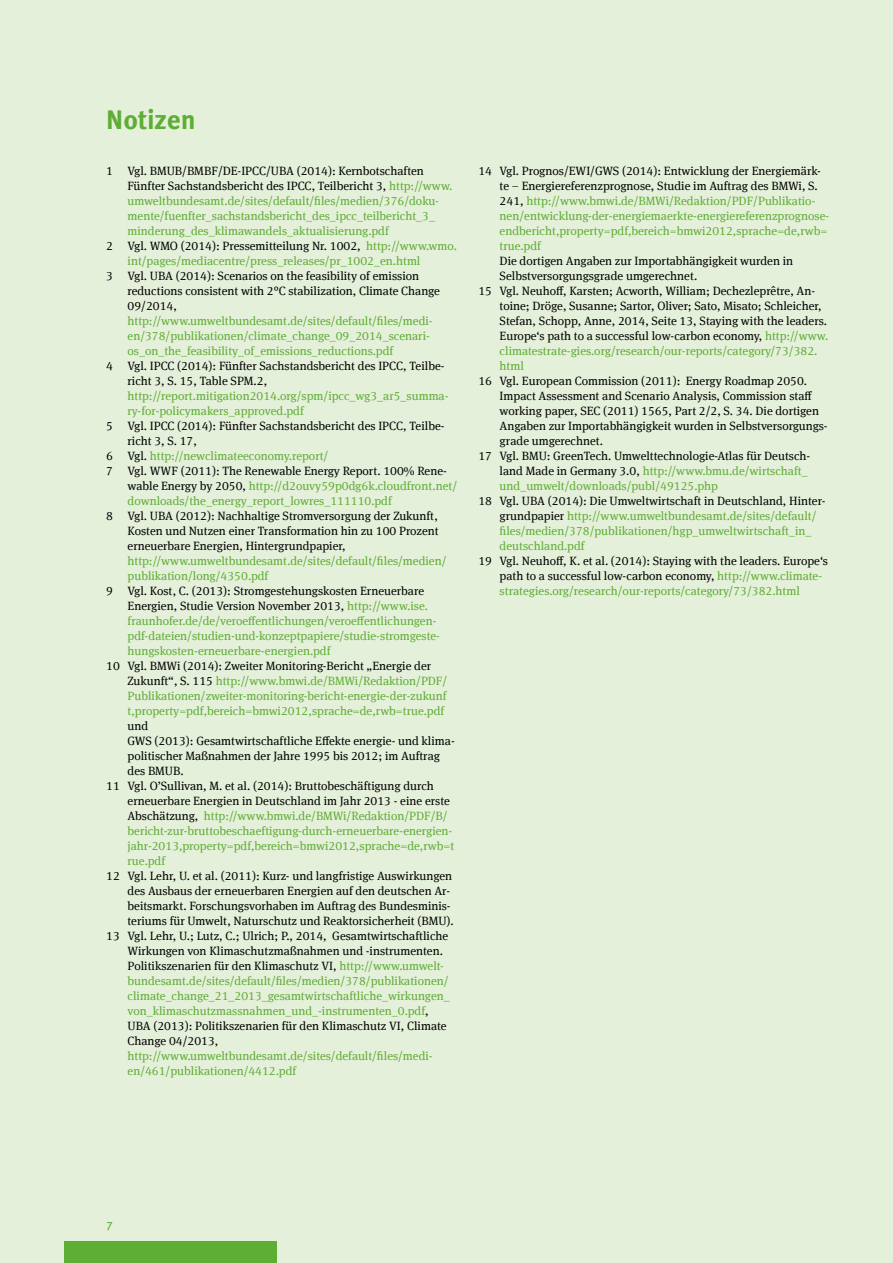
<style>
.page{position:relative;width:893px;height:1263px;background:#e5f0da}
.page>*{position:absolute;margin:0;border:0;box-sizing:border-box;transform-origin:0 0}
.t1{font:700 27px "Meta Offc";letter-spacing:-.01em;color:#5ead35}
.t2{font:12px/15px "Meta Serif Offc";color:#5ead35}
.t3{font:12px/15px "Meta Serif Offc";color:#000}
.t4{font:12px "Meta Offc Norm";color:#5ead35}
.s1{color:#000}
.s2{color:#5ead35}
</style>
<div class="page">
<div style="left:64px;top:1242px;width:212px;height:21px;background:#5ead35"></div>
<p class="t1" style="left:106px;top:104px;width:91px">Notizen</p>
<p class="t2" style="left:128px;top:164px;width:326px;text-indent:-21px"><span class="s1">1 Vgl. BMUB/BMBF/DE-IPCC/UBA (2014): Kernbotschaften Fünfter Sachstandsbericht des IPCC, Teilbericht 3,</span> http://www. umweltbundesamt.de/sites/default/files/medien/376/doku&shy;mente/fuenfter_sachstandsbericht_des_ipcc_teilbericht_3_ minderung_des_klimawandels_aktualisierung.pdf</p>
<p class="t2" style="left:128px;top:239px;width:331px;text-indent:-21px"><span class="s1">2 Vgl. WMO (2014): Pressemitteilung Nr. 1002,</span> http://www.wmo. int/pages/mediacentre/press_releases/pr_1002_en.html</p>
<p class="t3" style="left:128px;top:269px;width:314px;text-indent:-21px">3 Vgl. UBA (2014): Scenarios on the feasibility of emission reductions consistent with 2°C stabilization, Climate Change<br>09/2014,</p>
<p class="t2" style="left:128px;top:314px;width:307px">http://www.umweltbundesamt.de/sites/default/files/medi&shy;en/378/publikationen/climate_change_09_2014_scenari&shy;os_on_the_feasibility_of_emissions_reductions.pdf</p>
<p class="t3" style="left:128px;top:359px;width:318px;text-indent:-21px">4 Vgl. IPCC (2014): Fünfter Sachstandsbericht des IPCC, Teilbe&shy;richt 3, S. 15, Table SPM.2,</p>
<p class="t2" style="left:128px;top:389px;width:322px">http://report.mitigation2014.org/spm/ipcc_wg3_ar5_summa&shy;ry-for-policymakers_approved.pdf</p>
<p class="t3" style="left:128px;top:419px;width:318px;text-indent:-21px">5 Vgl. IPCC (2014): Fünfter Sachstandsbericht des IPCC, Teilbe&shy;richt 3, S. 17,</p>
<p class="t2" style="left:106px;top:449px;width:224px"><span class="s1">6 Vgl.</span> http://newclimateeconomy.report/</p>
<p class="t2" style="left:128px;top:464px;width:331px;text-indent:-21px"><span class="s1">7 Vgl. WWF (2011): The Renewable Energy Report. 100% Rene&shy;wable Energy by 2050,</span> http://d2ouvy59p0dg6k.cloudfront.net/ downloads/the_energy_report_lowres_111110.pdf</p>
<p class="t3" style="left:128px;top:509px;width:313px;text-align:justify;text-indent:-21px">8 Vgl. UBA (2012): Nachhaltige Stromversorgung der Zukunft, Kosten und Nutzen einer Transformation hin zu 100 Prozent erneuerbare Energien, Hintergrundpapier,</p>
<p class="t2" style="left:128px;top:554px;width:320px">http://www.umweltbundesamt.de/sites/default/files/medien/ publikation/long/4350.pdf</p>
<p class="t2" style="left:128px;top:584px;width:314px;text-indent:-21px"><span class="s1">9 Vgl. Kost, C. (2013): Stromgestehungskosten Erneuerbare Energien, Studie Version November 2013,</span> http://www.ise. fraunhofer.de/de/veroeffentlichungen/veroeffentlichungen&shy;pdf-dateien/studien-und-konzeptpapiere/studie-stromgeste&shy;hungskosten-erneuerbare-energien.pdf</p>
<p class="t2" style="left:128px;top:659px;width:321px;text-indent:-21px"><span class="s1">10 Vgl. BMWi (2014): Zweiter Monitoring-Bericht „Energie der Zukunft“, S. 115</span> http://www.bmwi.de/BMWi/Redaktion/PDF/ Publikationen/zweiter-monitoring-bericht-energie-der-zukunf t,property=pdf,bereich=bmwi2012,sprache=de,rwb=true.pdf <span class="s1">und</span></p>
<p class="t3" style="left:128px;top:734px;width:329px">GWS (2013): Gesamtwirtschaftliche Effekte energie- und klima&shy;politischer Maßnahmen der Jahre 1995 bis 2012; im Auftrag des BMUB.</p>
<p class="t2" style="left:128px;top:779px;width:328px;text-indent:-21px"><span class="s1">11 Vgl. O’Sullivan, M. et al. (2014): Bruttobeschäftigung durch erneuerbare Energien in Deutschland im Jahr 2013 - eine erste Abschätzung,</span> http://www.bmwi.de/BMWi/Redaktion/PDF/B/ bericht-zur-bruttobeschaeftigung-durch-erneuerbare-energien&shy;jahr-2013,property=pdf,bereich=bmwi2012,sprache=de,rwb=t rue.pdf</p>
<p class="t3" style="left:128px;top:869px;width:328px;text-indent:-21px">12 Vgl. Lehr, U. et al. (2011): Kurz- und langfristige Auswirkungen des Ausbaus der erneuerbaren Energien auf den deutschen Ar&shy;beitsmarkt. Forschungsvorhaben im Auftrag des Bundesminis&shy;teriums für Umwelt, Naturschutz und Reaktorsicherheit (BMU).</p>
<p class="t2" style="left:128px;top:929px;width:324px;text-indent:-21px"><span class="s1">13 Vgl. Lehr, U.; Lutz, C.; Ulrich; P., 2014, Gesamtwirtschaftliche Wirkungen von Klimaschutzmaßnahmen und -instrumenten.<br>Politikszenarien für den Klimaschutz VI,</span> http://www.umwelt&shy;bundesamt.de/sites/default/files/medien/378/publikationen/ climate_change_21_2013_gesamtwirtschaftliche_wirkungen_ von_klimaschutzmassnahmen_und_-instrumenten_0.pdf<span class="s1">,</span></p>
<p class="t3" style="left:128px;top:1019px;width:321px">UBA (2013): Politikszenarien für den Klimaschutz VI, Climate<br>Change 04/2013,</p>
<p class="t2" style="left:128px;top:1049px;width:307px">http://www.umweltbundesamt.de/sites/default/files/medi&shy;en/461/publikationen/4412.pdf</p>
<p class="t2" style="left:500px;top:164px;width:331px;text-indent:-21px"><span class="s1">14 Vgl. Prognos/EWI/GWS (2014): Entwicklung der Energiemärk&shy;te – Energiereferenzprognose, Studie im Auftrag des BMWi, S.<br>241,</span> http://www.bmwi.de/BMWi/Redaktion/PDF/Publikatio&shy;nen/entwicklung-der-energiemaerkte-energiereferenzprognose&shy;endbericht,property=pdf,bereich=bmwi2012,sprache=de,rwb= true.pdf</p>
<p class="t3" style="left:500px;top:254px;width:295px">Die dortigen Angaben zur Importabhängigkeit wurden in<br>Selbstversorgungsgrade umgerechnet.</p>
<p class="t3" style="left:500px;top:284px;width:330px;text-indent:-21px">15 Vgl. Neuhoff, Karsten; Acworth, William; Dechezleprêtre, An&shy;toine; Dröge, Susanne; Sartor, Oliver; Sato, Misato; Schleicher, Stefan, Schopp, Anne, 2014, Seite 13, Staying with the leaders.<br>Europe‘s path to a successful low-carbon economy, <span class="s2">http://www. climatestrate-gies.org/research/our-reports/category/73/382. html</span></p>
<p class="t3" style="left:500px;top:374px;width:329px;text-indent:-21px">16 Vgl. European Commission (2011): Energy Roadmap 2050.<br>Impact Assessment and Scenario Analysis, Commission staff working paper, SEC (2011) 1565, Part 2/2, S. 34. Die dortigen Angaben zur Importabhängigkeit wurden in Selbstversorgungs&shy;grade umgerechnet.</p>
<p class="t3" style="left:500px;top:449px;width:312px;text-indent:-21px">17 Vgl. BMU: GreenTech. Umwelttechnologie-Atlas für Deutsch&shy;land Made in Germany 3.0, <span class="s2">http://www.bmu.de/wirtschaft_ und_umwelt/downloads/publ/49125.php</span></p>
<p class="t2" style="left:500px;top:494px;width:327px;text-indent:-21px"><span class="s1">18 Vgl. UBA (2014): Die Umweltwirtschaft in Deutschland, Hinter&shy;grundpapier</span> http://www.umweltbundesamt.de/sites/default/ files/medien/378/publikationen/hgp_umweltwirtschaft_in_ deutschland.pdf</p>
<p class="t3" style="left:500px;top:554px;width:330px;text-indent:-21px">19 Vgl. Neuhoff, K. et al. (2014): Staying with the leaders. Europe‘s path to a successful low-carbon economy, <span class="s2">http://www.climate&shy;strategies.org/research/our-reports/category/73/382.html</span></p>
<p class="t4" style="left:106px;top:1218px;width:8px">7</p>
</div>
